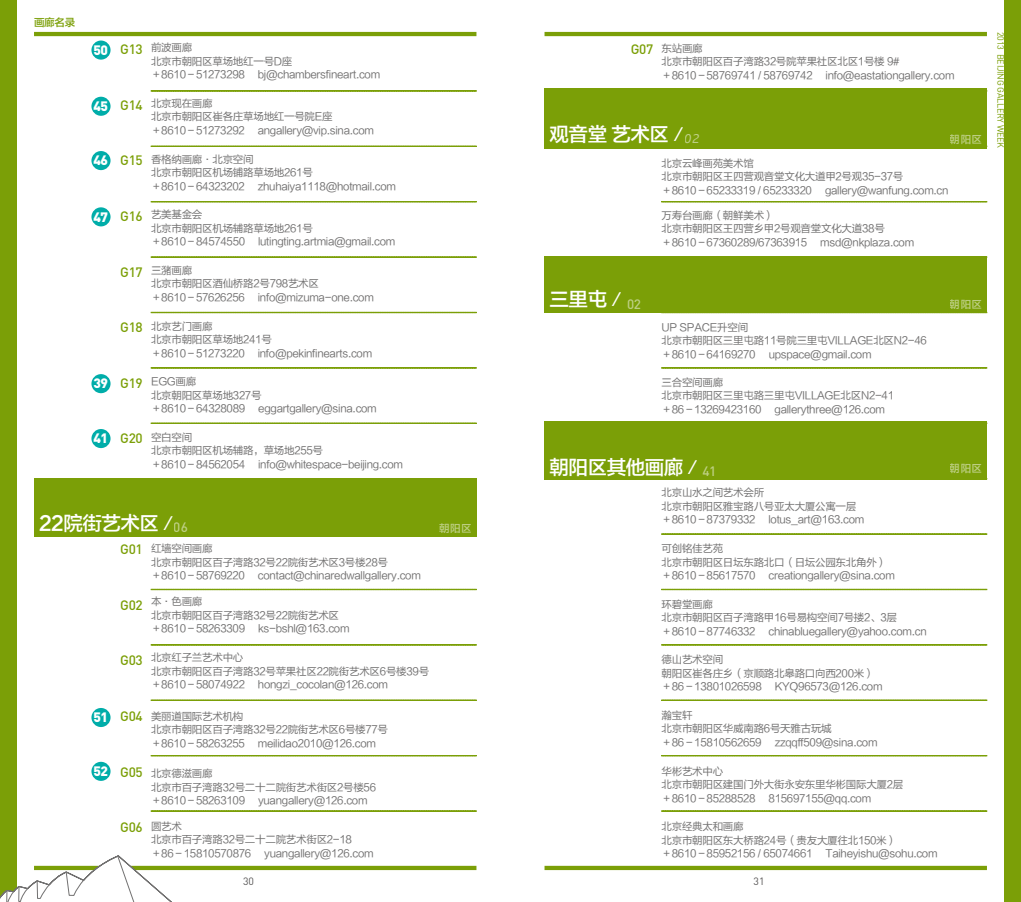
<style>
.page{position:relative;width:1021px;height:902px;background:#fff}
.page>*{position:absolute;margin:0;border:0;box-sizing:border-box;transform-origin:0 0}
.t1{font:19.5px "FZLTZHK GBK1 0";letter-spacing:-.025em;color:#fff}
.t2{font:500 13.5px "DIN Pro";letter-spacing:-.025em;color:#7b9f07}
.t3{font:900 13.5px "DIN Pro";letter-spacing:-.025em;color:#fff}
.t4{font:10.5px/13.5px "FZLTHK GBK1 0";letter-spacing:-.025em;color:#727171}
.t5{font:10.5px "FZLTZHK GBK1 0";letter-spacing:.035em;color:#fff}
.t6{font:10.5px "FZLTZHK GBK1 0";color:#7b9f07}
.t7{font:10.5px "DIN Pro";color:#595757}
.t8{font:9px "DIN Pro";letter-spacing:-.03em;color:#7b9f07}
</style>
<div class="page">
<div style="left:0;top:0;width:17px;height:901px;background:#7b9f07"></div>
<div style="left:1003px;top:0;width:17px;height:901px;background:#7b9f07"></div>
<hr style="left:34px;top:32px;width:442px;height:4px;background:#7b9f07">
<hr style="left:544px;top:32px;width:442px;height:4px;background:#7b9f07">
<div style="left:34px;top:865px;width:442px;height:5px;background:#7b9f07"></div>
<div style="left:544px;top:865px;width:442px;height:5px;background:#7b9f07"></div>
<svg style="left:151px;top:810px;width:325px;height:1px"></svg>
<svg style="left:661px;top:810px;width:326px;height:1px"></svg>
<svg style="left:151px;top:755px;width:325px;height:1px"></svg>
<svg style="left:661px;top:755px;width:326px;height:1px"></svg>
<svg style="left:151px;top:699px;width:325px;height:2px"></svg>
<svg style="left:661px;top:699px;width:326px;height:2px"></svg>
<svg style="left:151px;top:644px;width:325px;height:1px"></svg>
<svg style="left:661px;top:644px;width:326px;height:1px"></svg>
<svg style="left:151px;top:588px;width:325px;height:2px"></svg>
<svg style="left:661px;top:588px;width:326px;height:2px"></svg>
<svg style="left:661px;top:533px;width:326px;height:2px"></svg>
<svg style="left:151px;top:90px;width:325px;height:2px"></svg>
<svg style="left:151px;top:256px;width:325px;height:2px"></svg>
<svg style="left:151px;top:367px;width:325px;height:2px"></svg>
<svg style="left:661px;top:367px;width:326px;height:2px"></svg>
<svg style="left:151px;top:145px;width:325px;height:2px"></svg>
<svg style="left:151px;top:201px;width:325px;height:1px"></svg>
<svg style="left:661px;top:201px;width:326px;height:1px"></svg>
<svg style="left:151px;top:311px;width:325px;height:2px"></svg>
<svg style="left:151px;top:422px;width:325px;height:2px"></svg>
<svg style="left:0;top:855px;width:183px;height:46px"></svg>
<div style="left:544px;top:256px;width:442px;height:57px;background:#7b9f07"></div>
<div style="left:544px;top:421px;width:442px;height:59px;background:#7b9f07"></div>
<div style="left:544px;top:89px;width:442px;height:60px;background:#7b9f07"></div>
<div style="left:34px;top:478px;width:442px;height:59px;background:#7b9f07"></div>
<div style="left:91px;top:41px;width:19px;height:19px;background:#00ada9;border-radius:50%"></div>
<div style="left:91px;top:97px;width:19px;height:19px;background:#00ada9;border-radius:50%"></div>
<div style="left:91px;top:151px;width:19px;height:19px;background:#00ada9;border-radius:50%"></div>
<div style="left:91px;top:207px;width:19px;height:19px;background:#00ada9;border-radius:50%"></div>
<div style="left:91px;top:374px;width:19px;height:19px;background:#00ada9;border-radius:50%"></div>
<div style="left:91px;top:429px;width:19px;height:19px;background:#00ada9;border-radius:50%"></div>
<div style="left:91px;top:761px;width:19px;height:19px;background:#00ada9;border-radius:50%"></div>
<div style="left:91px;top:708px;width:19px;height:19px;background:#00ada9;border-radius:50%"></div>
<p class="t6" style="left:34px;top:16px;width:43px">画廊名录</p>
<p class="t3" style="left:93px;top:41px;width:16px">50</p>
<p class="t2" style="left:120px;top:40px;width:24px">G13</p>
<p class="t4" style="left:151px;top:41px;width:231px">前波画廊<br>北京市朝阳区草场地红一号D座<br>＋8610－51273298 bj@chambersfineart.com</p>
<p class="t3" style="left:93px;top:97px;width:16px">45</p>
<p class="t2" style="left:120px;top:96px;width:24px">G14</p>
<p class="t4" style="left:151px;top:97px;width:224px">北京现在画廊<br>北京市朝阳区崔各庄草场地红一号院E座<br>＋8610－51273292 angallery@vip.sina.com</p>
<p class="t3" style="left:93px;top:151px;width:16px">46</p>
<p class="t2" style="left:120px;top:151px;width:24px">G15</p>
<p class="t4" style="left:151px;top:152px;width:246px">香格纳画廊·北京空间<br>北京市朝阳区机场铺路草场地261号<br>＋8610－64323202 zhuhaiya1118@hotmail.com</p>
<p class="t3" style="left:93px;top:207px;width:16px">47</p>
<p class="t2" style="left:120px;top:207px;width:24px">G16</p>
<p class="t4" style="left:151px;top:208px;width:246px">艺美基金会<br>北京市朝阳区机场辅路草场地261号<br>＋8610－84574550 lutingting.artmia@gmail.com</p>
<p class="t2" style="left:120px;top:262px;width:24px">G17</p>
<p class="t4" style="left:151px;top:264px;width:224px">三潴画廊<br>北京市朝阳区酒仙桥路2号798艺术区<br>＋8610－57626256 info@mizuma-one.com</p>
<p class="t2" style="left:120px;top:318px;width:24px">G18</p>
<p class="t4" style="left:151px;top:319px;width:223px">北京艺门画廊<br>北京市朝阳区草场地241号<br>＋8610－51273220 info@pekinfinearts.com</p>
<p class="t3" style="left:93px;top:374px;width:16px">39</p>
<p class="t3" style="left:93px;top:429px;width:16px">41</p>
<p class="t2" style="left:120px;top:373px;width:24px">G19</p>
<p class="t2" style="left:120px;top:429px;width:24px">G20</p>
<p class="t4" style="left:151px;top:375px;width:227px">EGG画廊<br>北京朝阳区草场地327号<br>＋8610－64328089 eggartgallery@sina.com</p>
<p class="t4" style="left:151px;top:430px;width:253px">空白空间<br>北京市朝阳区机场辅路，草场地255号<br>＋8610－84562054 info@whitespace-beijing.com</p>
<h1 class="t1" style="left:39px;top:513px;width:150px">22院街艺术区／<sub>06</sub></h1>
<p class="t5" style="left:439px;top:522px;width:34px">朝阳区</p>
<p class="t3" style="left:93px;top:708px;width:16px">51</p>
<p class="t3" style="left:93px;top:761px;width:16px">52</p>
<p class="t2" style="left:120px;top:539px;width:24px">G01</p>
<p class="t4" style="left:151px;top:542px;width:271px">红墙空间画廊<br>北京市朝阳区百子湾路32号22院街艺术区3号楼28号＋8610－58769220 contact@chinaredwallgallery.com</p>
<p class="t2" style="left:120px;top:595px;width:24px">G02</p>
<p class="t4" style="left:151px;top:594px;width:200px">本·色画廊<br>北京市朝阳区百子湾路32号22院街艺术区＋8610－58263309 ks-bshl@163.com</p>
<p class="t2" style="left:120px;top:651px;width:24px">G03</p>
<p class="t4" style="left:151px;top:650px;width:280px">北京红子兰艺术中心<br>北京市朝阳区百子湾路32号苹果社区22院街艺术区6号楼39号＋8610－58074922 hongzi_cocolan@126.com</p>
<p class="t2" style="left:120px;top:706px;width:24px">G04</p>
<p class="t4" style="left:151px;top:709px;width:239px">美丽道国际艺术机构<br>北京市朝阳区百子湾路32号22院街艺术区6号楼77号＋8610－58263255 meilidao2010@126.com</p>
<p class="t2" style="left:120px;top:762px;width:24px">G05</p>
<p class="t4" style="left:151px;top:767px;width:226px">北京德滋画廊<br>北京市百子湾路32号二十二院街艺术街区2号楼56＋8610－58263109 yuangallery@126.com</p>
<p class="t2" style="left:120px;top:818px;width:24px">G06</p>
<p class="t4" style="left:151px;top:819px;width:224px">圆艺术<br>北京市百子湾路32号二十二院艺术街区2-18＋86－15810570876 yuangallery@126.com</p>
<p class="t2" style="left:630px;top:40px;width:24px">G07</p>
<p class="t4" style="left:661px;top:41px;width:294px">东站画廊<br>北京市朝阳区百子湾路32号院苹果社区北区1号楼 9#<br>＋8610－58769741 / 58769742 info@eastationgallery.com</p>
<h1 class="t1" style="left:549px;top:124px;width:151px">观音堂 艺术区／<sub>02</sub></h1>
<p class="t5" style="left:949px;top:134px;width:34px">朝阳区</p>
<p class="t4" style="left:661px;top:157px;width:288px">北京云峰画苑美术馆<br>北京市朝阳区王四营观音堂文化大道甲2号观35-37号<br>＋8610－65233319 / 65233320 gallery@wanfung.com.cn</p>
<p class="t4" style="left:661px;top:209px;width:254px">万寿台画廊（朝鲜美术）<br>北京市朝阳区王四营乡甲2号观音堂文化大道38号＋8610－67360289/67363915 msd@nkplaza.com</p>
<h1 class="t1" style="left:549px;top:289px;width:93px">三里屯／<sub>02</sub></h1>
<p class="t5" style="left:949px;top:298px;width:34px">朝阳区</p>
<p class="t4" style="left:661px;top:320px;width:267px">UP SPACE升空间<br>北京市朝阳区三里屯路11号院三里屯VILLAGE北区N2-46＋8610－64169270 upspace@gmail.com</p>
<p class="t4" style="left:661px;top:376px;width:234px">三合空间画廊<br>北京市朝阳区三里屯路三里屯VILLAGE北区N2-41＋86－13269423160 gallerythree@126.com</p>
<h1 class="t1" style="left:549px;top:456px;width:168px">朝阳区其他画廊／<sub>41</sub></h1>
<p class="t5" style="left:949px;top:462px;width:34px">朝阳区</p>
<p class="t4" style="left:661px;top:486px;width:204px">北京山水之间艺术会所<br>北京市朝阳区雅宝路八号亚太大厦公寓一层＋8610－87379332 lotus_art@163.com</p>
<p class="t4" style="left:661px;top:542px;width:235px">可创铭佳艺苑<br>北京市朝阳区日坛东路北口（日坛公园东北角外）＋8610－85617570 creationgallery@sina.com</p>
<p class="t4" style="left:661px;top:597px;width:267px">环碧堂画廊<br>北京市朝阳区百子湾路甲16号易构空间7号搂2、3层＋8610－87746332 chinabluegallery@yahoo.com.cn</p>
<p class="t4" style="left:661px;top:653px;width:222px">德山艺术空间<br>朝阳区崔各庄乡（京顺路北皋路口向西200米）＋86－13801026598 KYQ96573@126.com</p>
<p class="t4" style="left:661px;top:708px;width:217px">瀚宝轩<br>北京市朝阳区华威南路6号天雅古玩城<br>＋86－15810562659 zzqqff509@sina.com</p>
<p class="t4" style="left:661px;top:764px;width:243px">华彬艺术中心<br>北京市朝阳区建国门外大街永安东里华彬国际大厦2层＋8610－85288528 815697155@qq.com</p>
<p class="t4" style="left:661px;top:819px;width:277px">北京经典太和画廊<br>北京市朝阳区东大桥路24号（贵友大厦往北150米）<br>＋8610－85952156 / 65074661 Taiheyishu@sohu.com</p>
<p class="t7" style="left:243px;top:874px;width:12px">30</p>
<p class="t7" style="left:753px;top:874px;width:12px">31</p>
<p class="t8" style="left:1006px;top:32px;width:118px;rotate:90deg">2013 BEIJING GALLERY WEEK</p>
</div>
